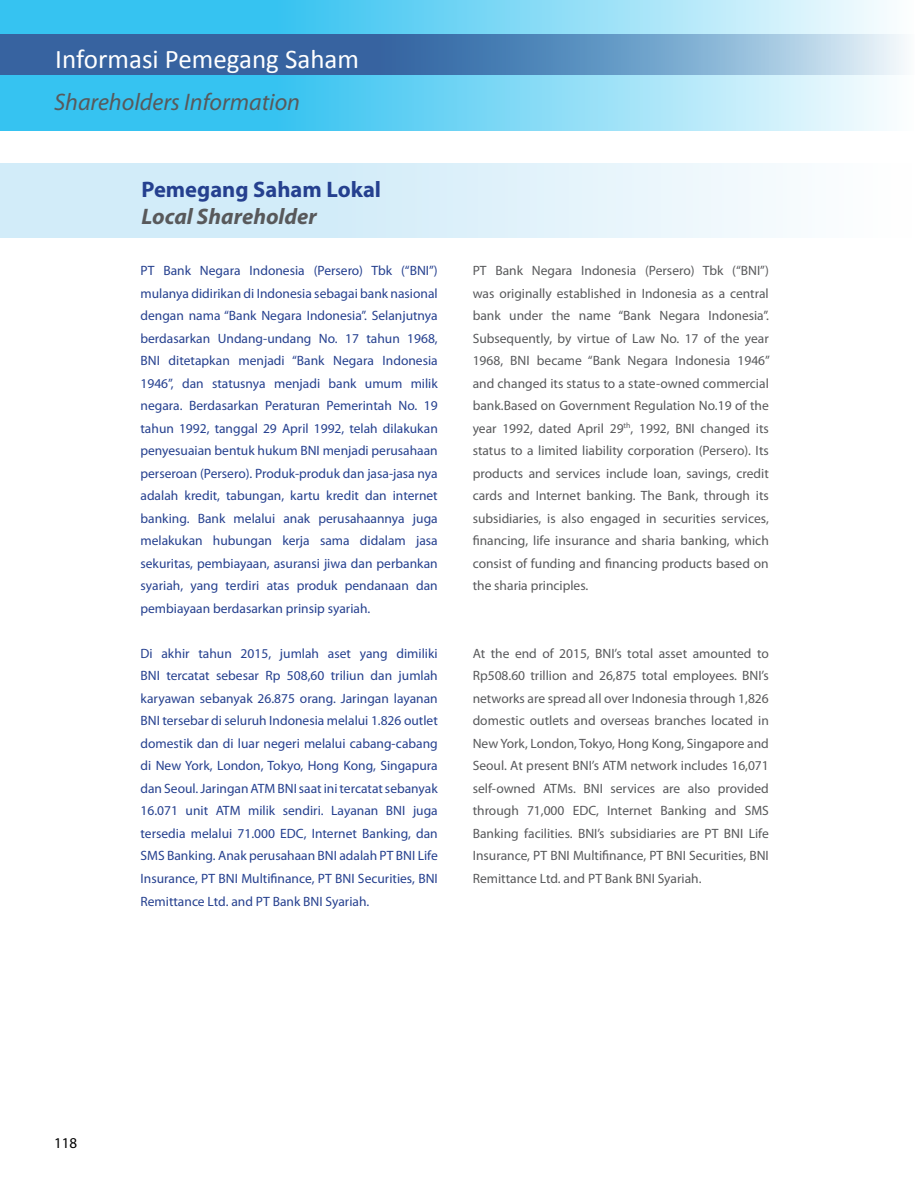
<style>
.page{position:relative;width:915px;height:1191px;background:#fff}
.page>*{position:absolute;margin:0;border:0;box-sizing:border-box;transform-origin:0 0}
.t1{font:27px "Calibri";color:#fff}
.t2{font:27px "Myriad Pro";color:#fff}
.t3{font:italic 24px "Myriad Pro";color:#58595b}
.t4{font:700 22.5px "Myriad Pro";color:#25408f}
.t5{font:italic 700 22.5px "Myriad Pro";color:#58595b}
.t6{font:15px "Myriad Pro";color:#000}
.t7{font:13.5px/22.5px "Myriad Pro";color:#25408f;text-align:justify}
.t8{font:13.5px/22.5px "Myriad Pro";color:#58595b;text-align:justify}
</style>
<div class="page">
<div style="left:0;top:164px;width:911px;height:74px;background:linear-gradient(to right,#c8e8f8,#f9fcfe)"></div>
<svg style="left:0;top:0;width:887px;height:130px;background:#77d6f5"></svg>
<svg style="left:0;top:34px;width:904px;height:41px;background:#5e89b9"></svg>
<h1 class="t2" style="left:54px;top:36px;width:191px">Data Perusahaan</h1>
<h2 class="t3" style="left:54px;top:87px;width:247px">Shareholders Information</h2>
<h1 class="t1" style="left:55px;top:42px;width:305px">Informasi Pemegang Saham</h1>
<h3 class="t4" style="left:141px;top:175px;width:241px">Pemegang Saham Lokal</h3>
<h3 class="t5" style="left:141px;top:202px;width:177px">Local Shareholder</h3>
<p class="t7" style="left:140px;top:259px;width:299px">PT Bank Negara Indonesia (Persero) Tbk (“BNI”) mulanya didirikan di Indonesia sebagai bank nasional dengan nama “Bank Negara Indonesia”. Selanjutnya berdasarkan Undang-undang No. 17 tahun 1968, BNI ditetapkan menjadi “Bank Negara Indonesia 1946”, dan statusnya menjadi bank umum milik negara. Berdasarkan Peraturan Pemerintah No. 19 tahun 1992, tanggal 29 April 1992, telah dilakukan penyesuaian bentuk hukum BNI menjadi perusahaan perseroan (Persero). Produk-produk dan jasa-jasa nya adalah kredit, tabungan, kartu kredit dan internet banking. Bank melalui anak perusahaannya juga melakukan hubungan kerja sama didalam jasa sekuritas, pembiayaan, asuransi jiwa dan perbankan syariah, yang terdiri atas produk pendanaan dan pembiayaan berdasarkan prinsip syariah.</p>
<p class="t7" style="left:140px;top:642px;width:299px">Di akhir tahun 2015, jumlah aset yang dimiliki BNI tercatat sebesar Rp 508,60 triliun dan jumlah karyawan sebanyak 26.875 orang. Jaringan layanan BNI tersebar di seluruh Indonesia melalui 1.826 outlet domestik dan di luar negeri melalui cabang-cabang di New York, London, Tokyo, Hong Kong, Singapura dan Seoul. Jaringan ATM BNI saat ini tercatat sebanyak 16.071 unit ATM milik sendiri. Layanan BNI juga tersedia melalui 71.000 EDC, Internet Banking, dan SMS Banking. Anak perusahaan BNI adalah PT BNI Life Insurance, PT BNI Multifinance, PT BNI Securities, BNI Remittance Ltd. and PT Bank BNI Syariah.</p>
<p class="t8" style="left:472px;top:259px;width:299px">PT Bank Negara Indonesia (Persero) Tbk (“BNI”) was originally established in Indonesia as a central bank under the name “Bank Negara Indonesia”.<br>Subsequently, by virtue of Law No. 17 of the year 1968, BNI became “Bank Negara Indonesia 1946” and changed its status to a state-owned commercial bank.Based on Government Regulation No.19 of the year 1992, dated April 29<sup>th</sup>, 1992, BNI changed its status to a limited liability corporation (Persero). Its products and services include loan, savings, credit cards and Internet banking. The Bank, through its subsidiaries, is also engaged in securities services, financing, life insurance and sharia banking, which consist of funding and financing products based on the sharia principles.</p>
<p class="t8" style="left:472px;top:642px;width:297px">At the end of 2015, BNI’s total asset amounted to Rp508.60 trillion and 26,875 total employees. BNI’s networks are spread all over Indonesia through 1,826 domestic outlets and overseas branches located in New York, London, Tokyo, Hong Kong, Singapore and Seoul. At present BNI’s ATM network includes 16,071 self-owned ATMs. BNI services are also provided through 71,000 EDC, Internet Banking and SMS Banking facilities. BNI’s subsidiaries are PT BNI Life Insurance, PT BNI Multifinance, PT BNI Securities, BNI Remittance Ltd. and PT Bank BNI Syariah.</p>
<p class="t6" style="left:54px;top:1134px;width:25px">118</p>
</div>
